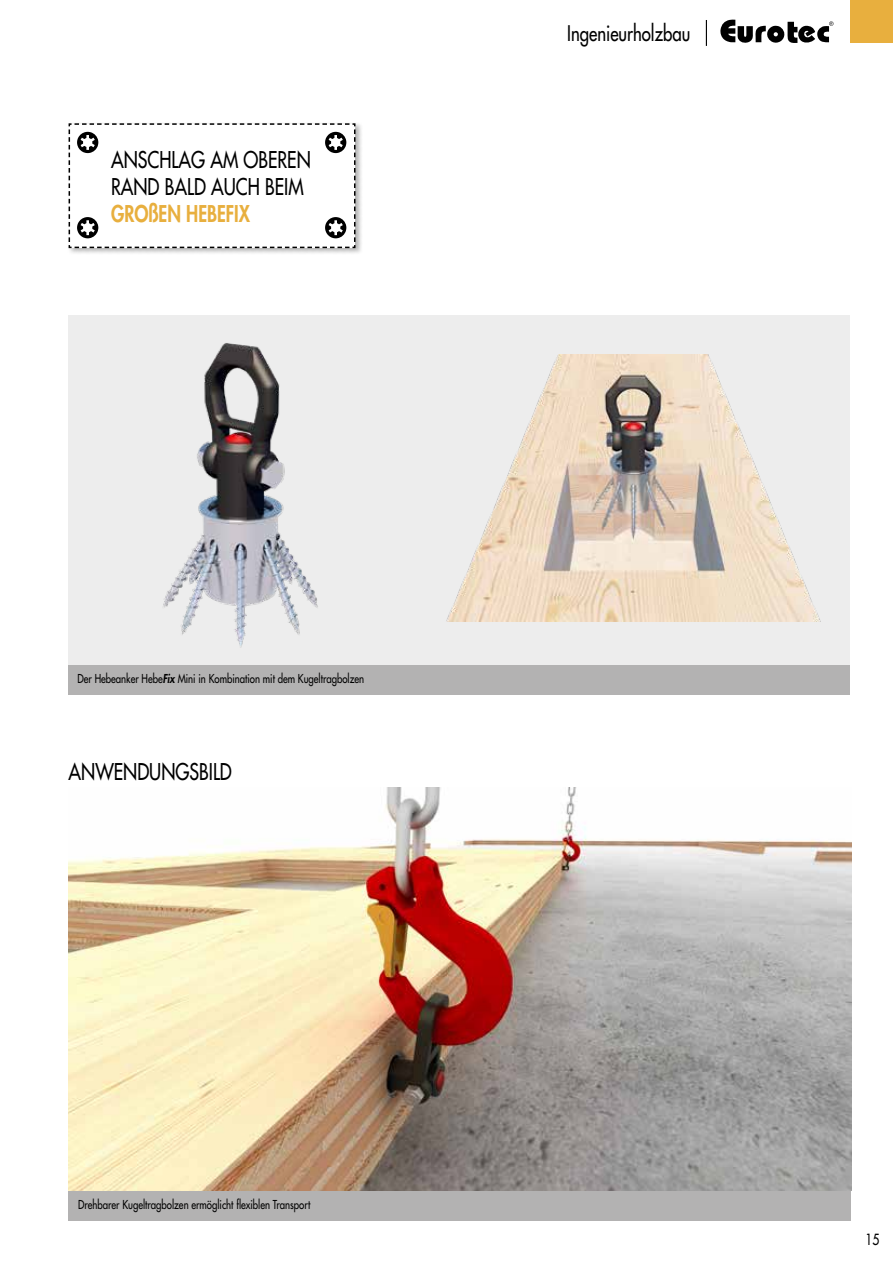
<style>
.page{position:relative;width:893px;height:1263px;background:#fff}
.page>*{position:absolute;margin:0;border:0;box-sizing:border-box;transform-origin:0 0}
.t1{font:500 22.5px/27px "Futura Std";color:#000;scale:.8 1}
.t2{font:800 22.5px "Futura Std";color:#e8af3e;scale:.8 1}
.t3{font:500 21px "Futura Std";color:#000;scale:.8 1}
.t4{font:500 15px "Futura Std";color:#000;scale:.8 1}
.t5{font:500 12px "Futura Std";color:#000;scale:.8 1}
.s1{font-weight:800;font-style:italic}
</style>
<div class="page">
<div style="left:850px;top:0;width:43px;height:43px;background:#e8af3e"></div>
<svg style="left:720px;top:20px;width:113px;height:23px"></svg>
<svg style="left:706px;top:20px;width:1px;height:26px"></svg>
<div style="left:68px;top:315px;width:781px;height:377px;background:#ededed"></div>
<img style="left:446px;top:354px;width:375px;height:268px">
<img style="left:163px;top:343px;width:155px;height:305px">
<div style="left:68px;top:665px;width:781px;height:29px;background:#b3b2b2"></div>
<div style="left:67px;top:122px;width:296px;height:134px;background:#000;opacity:.3"></div>
<svg style="left:68px;top:123px;width:288px;height:126px"></svg>
<img style="left:69px;top:787px;width:782px;height:404px">
<div style="left:69px;top:1191px;width:782px;height:29px;background:#b3b2b2"></div>
<h1 class="t1" style="left:111px;top:147px;width:251px">ANSCHLAG AM OBEREN<br>RAND BALD AUCH BEIM</h1>
<h1 class="t2" style="left:111px;top:200px;width:175px">GROßEN HEBEFIX</h1>
<p class="t5" style="left:78px;top:671px;width:360px">Der Hebeanker Hebe<span class="s1">Fix</span> Mini in Kombination mit dem Kugeltragbolzen</p>
<h1 class="t1" style="left:69px;top:758px;width:206px">ANWENDUNGSBILD</h1>
<p class="t5" style="left:78px;top:1197px;width:292px">Drehbarer Kugeltragbolzen ermöglicht flexiblen Transport</p>
<h2 class="t3" style="left:567px;top:20px;width:155px">Ingenieurholzbau</h2>
<p class="t4" style="left:865px;top:1230px;width:19px">15</p>
</div>
